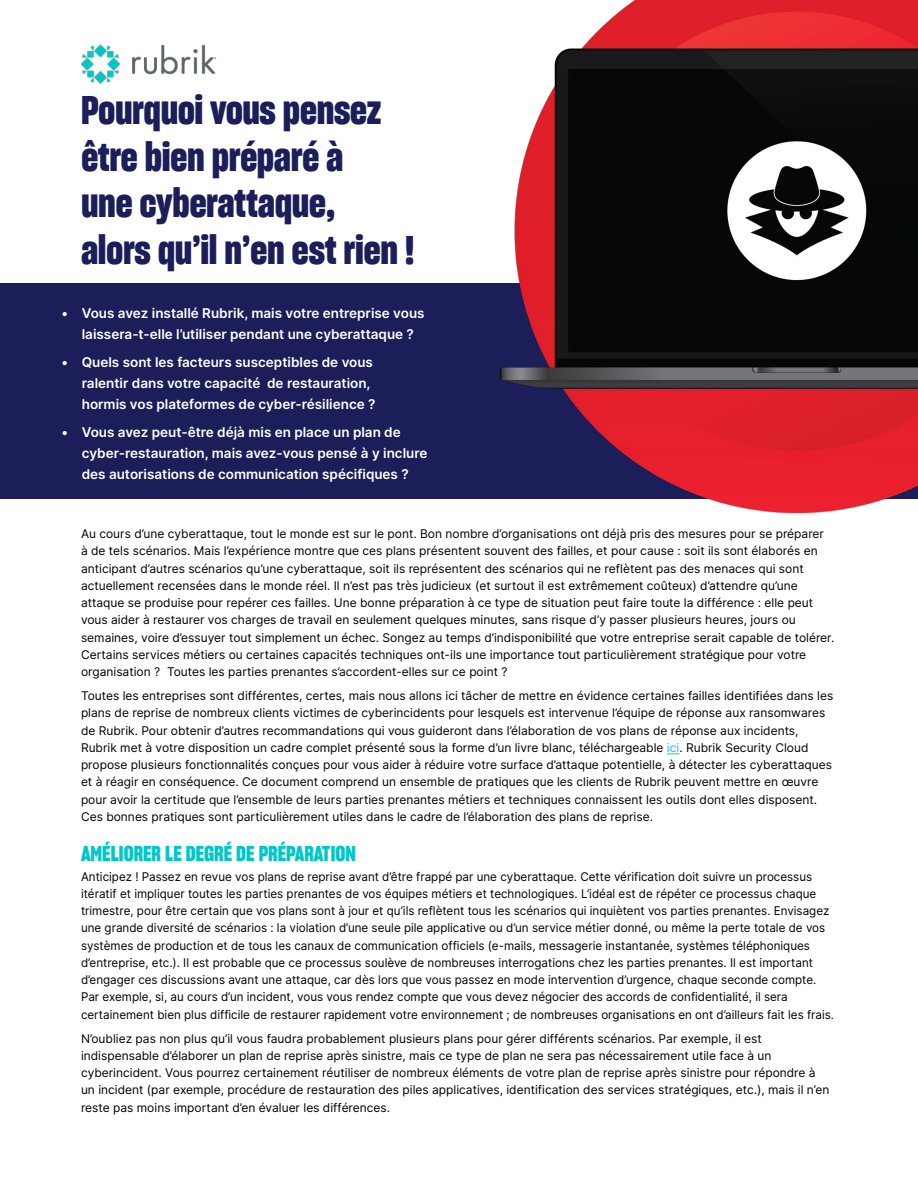
<style>
.page{position:relative;width:918px;height:1188px;background:#fff}
.page>*{position:absolute;margin:0;border:0;box-sizing:border-box;transform-origin:0 0}
.t1{font:39px/46.8px "Sharp Grotesk Bold 15";letter-spacing:-.01em;color:#1b1e58}
.ds_h1{font:21px "Sharp Grotesk Bold 15";color:#00c7c7}
.t2{font:600 13.5px/21px "Inter";color:#fff}
.ds_txt{font:12px/17.2px "Inter";color:#000}
.s1{color:#19bcf4}
</style>
<div class="page">
<div style="left:0;top:284px;width:918px;height:216px;background:#1b1e58"></div>
<img style="left:81px;top:44px;width:136px;height:40px">
<img style="left:500px;top:0;width:418px;height:513px">
<svg style="left:667px;top:753px;width:12px;height:1px"></svg>
<p class="t1" style="left:81px;top:86px;width:335px">Pourquoi vous pensez être bien préparé à<br>une cyberattaque, alors qu’il n’en est rien !</p>
<p class="t2" style="left:82px;top:302px;width:344px;text-indent:-20px">• Vous avez installé Rubrik, mais votre entreprise vous laissera-t-elle l’utiliser pendant une cyberattaque ?</p>
<p class="t2" style="left:82px;top:351px;width:295px;text-indent:-20px">• Quels sont les facteurs susceptibles de vous ralentir dans votre capacité de restauration, hormis vos plateformes de cyber-résilience ?</p>
<p class="t2" style="left:82px;top:421px;width:347px;text-indent:-20px">• Vous avez peut-être déjà mis en place un plan de cyber-restauration, mais avez-vous pensé à y inclure des autorisations de communication spécifiques ?</p>
<p class="ds_txt" style="left:81px;top:525px;width:755px">Au cours d’une cyberattaque, tout le monde est sur le pont. Bon nombre d’organisations ont déjà pris des mesures pour se préparer<br>à de tels scénarios. Mais l’expérience montre que ces plans présentent souvent des failles, et pour cause : soit ils sont élaborés en anticipant d’autres scénarios qu’une cyberattaque, soit ils représentent des scénarios qui ne reflètent pas des menaces qui sont actuellement recensées dans le monde réel. Il n’est pas très judicieux (et surtout il est extrêmement coûteux) d’attendre qu’une attaque se produise pour repérer ces failles. Une bonne préparation à ce type de situation peut faire toute la différence : elle peut vous aider à restaurer vos charges de travail en seulement quelques minutes, sans risque d’y passer plusieurs heures, jours ou semaines, voire d’essuyer tout simplement un échec. Songez au temps d’indisponibilité que votre entreprise serait capable de tolérer.<br>Certains services métiers ou certaines capacités techniques ont-ils une importance tout particulièrement stratégique pour votre organisation ? Toutes les parties prenantes s’accordent-elles sur ce point ?</p>
<p class="ds_txt" style="left:81px;top:687px;width:754px">Toutes les entreprises sont différentes, certes, mais nous allons ici tâcher de mettre en évidence certaines failles identifiées dans les plans de reprise de nombreux clients victimes de cyberincidents pour lesquels est intervenue l’équipe de réponse aux ransomwares de Rubrik. Pour obtenir d’autres recommandations qui vous guideront dans l’élaboration de vos plans de réponse aux incidents, Rubrik met à votre disposition un cadre complet présenté sous la forme d’un livre blanc, téléchargeable <span class="s1">ici</span>. Rubrik Security Cloud propose plusieurs fonctionnalités conçues pour vous aider à réduire votre surface d’attaque potentielle, à détecter les cyberattaques et à réagir en conséquence. Ce document comprend un ensemble de pratiques que les clients de Rubrik peuvent mettre en œuvre pour avoir la certitude que l’ensemble de leurs parties prenantes métiers et techniques connaissent les outils dont elles disposent.<br>Ces bonnes pratiques sont particulièrement utiles dans le cadre de l’élaboration des plans de reprise.</p>
<p class="ds_h1" style="left:81px;top:839px;width:276px">AMÉLIORER LE DEGRÉ DE PRÉPARATION</p>
<p class="ds_txt" style="left:81px;top:867px;width:755px">Anticipez ! Passez en revue vos plans de reprise avant d’être frappé par une cyberattaque. Cette vérification doit suivre un processus itératif et impliquer toutes les parties prenantes de vos équipes métiers et technologiques. L’idéal est de répéter ce processus chaque trimestre, pour être certain que vos plans sont à jour et qu’ils reflètent tous les scénarios qui inquiètent vos parties prenantes. Envisagez une grande diversité de scénarios : la violation d’une seule pile applicative ou d’un service métier donné, ou même la perte totale de vos systèmes de production et de tous les canaux de communication officiels (e-mails, messagerie instantanée, systèmes téléphoniques d’entreprise, etc.). Il est probable que ce processus soulève de nombreuses interrogations chez les parties prenantes. Il est important d’engager ces discussions avant une attaque, car dès lors que vous passez en mode intervention d’urgence, chaque seconde compte.<br>Par exemple, si, au cours d’un incident, vous vous rendez compte que vous devez négocier des accords de confidentialité, il sera certainement bien plus difficile de restaurer rapidement votre environnement ; de nombreuses organisations en ont d’ailleurs fait les frais.</p>
<p class="ds_txt" style="left:81px;top:1029px;width:750px">N’oubliez pas non plus qu’il vous faudra probablement plusieurs plans pour gérer différents scénarios. Par exemple, il est indispensable d’élaborer un plan de reprise après sinistre, mais ce type de plan ne sera pas nécessairement utile face à un cyberincident. Vous pourrez certainement réutiliser de nombreux éléments de votre plan de reprise après sinistre pour répondre à un incident (par exemple, procédure de restauration des piles applicatives, identification des services stratégiques, etc.), mais il n’en reste pas moins important d’en évaluer les différences.</p>
</div>
